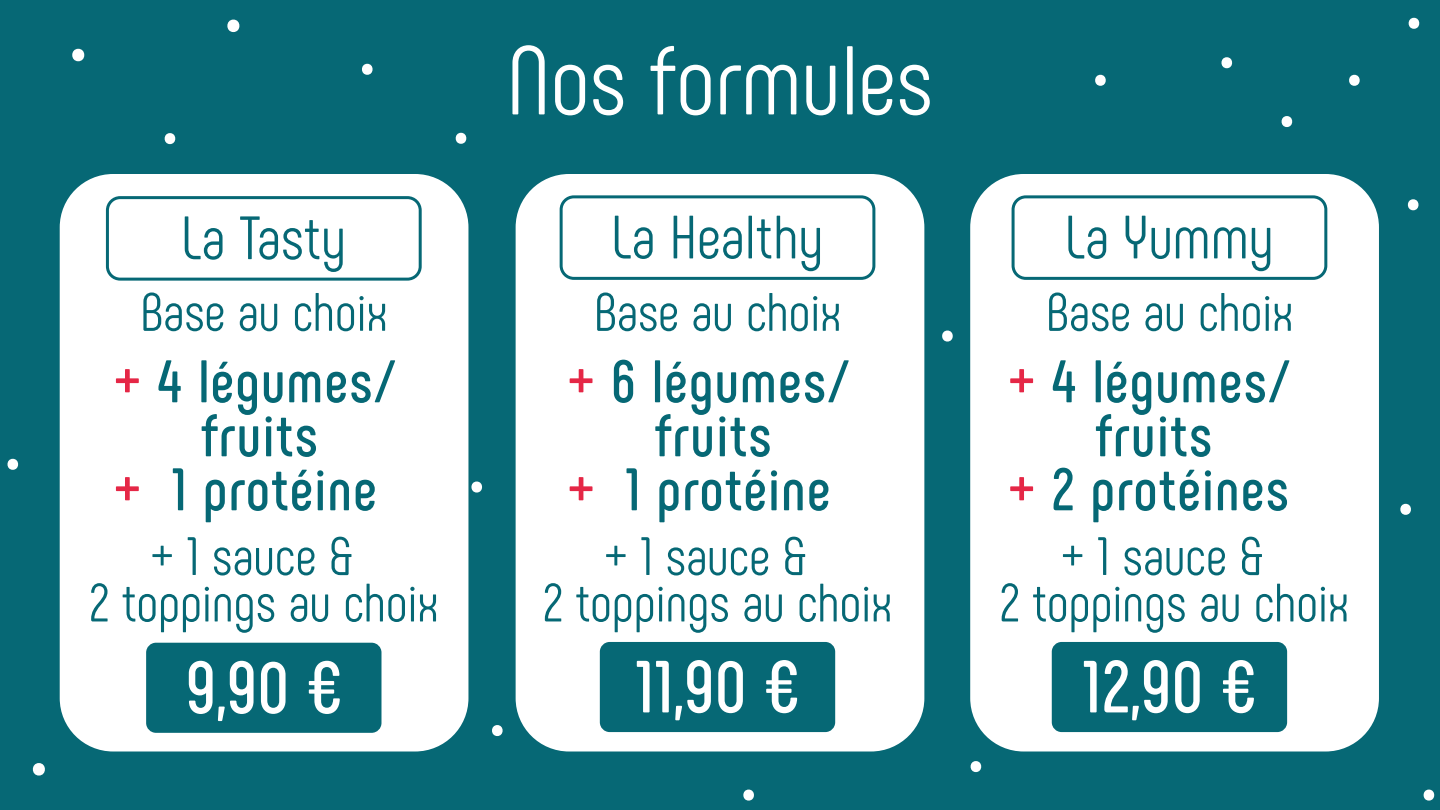
<style>
.page{position:relative;width:1440px;height:810px;background:#066875}
.page>*{position:absolute;margin:0;border:0;box-sizing:border-box;transform-origin:0 0}
.t1{font:97.5px "Phenomena";color:#fff}
.t2{font:700 73.72px "Phenomena";color:#fff}
.t3{font:61.05px "Phenomena";color:#066875}
.t4{font:700 60px/54px "Phenomena";letter-spacing:.025em;color:#066875;text-align:center}
.t5{font:54px/46.5px "Phenomena";color:#066875;text-align:center}
.s1{color:#e52746}
.s2{font-size:72.53px}
</style>
<div class="page">
<div style="left:970px;top:174px;width:409px;height:578px;background:#fff;border-radius:53px"></div>
<div style="left:1012px;top:195px;width:315px;height:85px;border:3px solid #066875;border-radius:13px"></div>
<div style="left:1052px;top:642px;width:235px;height:90px;background:#066875;border-radius:10px"></div>
<div style="left:60px;top:174px;width:408px;height:578px;background:#fff;border-radius:53px"></div>
<div style="left:106px;top:196px;width:316px;height:85px;border:3px solid #066875;border-radius:13px"></div>
<div style="left:146px;top:643px;width:235px;height:90px;background:#066875;border-radius:10px"></div>
<svg style="left:32px;top:763px;width:13px;height:13px"></svg>
<svg style="left:72px;top:49px;width:13px;height:12px"></svg>
<svg style="left:227px;top:20px;width:13px;height:12px"></svg>
<svg style="left:970px;top:761px;width:12px;height:11px"></svg>
<svg style="left:1400px;top:504px;width:11px;height:11px"></svg>
<svg style="left:1423px;top:790px;width:12px;height:11px"></svg>
<svg style="left:743px;top:790px;width:11px;height:11px"></svg>
<svg style="left:1221px;top:57px;width:12px;height:11px"></svg>
<svg style="left:362px;top:64px;width:11px;height:11px"></svg>
<svg style="left:455px;top:133px;width:12px;height:11px"></svg>
<svg style="left:471px;top:482px;width:11px;height:11px"></svg>
<svg style="left:1095px;top:75px;width:11px;height:11px"></svg>
<svg style="left:942px;top:331px;width:11px;height:11px"></svg>
<svg style="left:1408px;top:18px;width:12px;height:11px"></svg>
<svg style="left:1407px;top:199px;width:12px;height:11px"></svg>
<svg style="left:7px;top:459px;width:12px;height:11px"></svg>
<svg style="left:492px;top:725px;width:11px;height:11px"></svg>
<svg style="left:1281px;top:116px;width:12px;height:11px"></svg>
<svg style="left:1349px;top:75px;width:11px;height:11px"></svg>
<svg style="left:164px;top:133px;width:12px;height:11px"></svg>
<div style="left:516px;top:174px;width:408px;height:578px;background:#fff;border-radius:53px"></div>
<div style="left:560px;top:195px;width:315px;height:85px;border:3px solid #066875;border-radius:13px"></div>
<div style="left:600px;top:642px;width:235px;height:90px;background:#066875;border-radius:10px"></div>
<p class="t3" style="left:181px;top:202px;width:167px">La Tasty</p>
<p class="t5" style="left:140px;top:289px;width:249px">Base au choix</p>
<p class="t4" style="left:113px;top:354px;width:284px"><span class="s1">+</span> 4 légumes/ fruits<br><span class="s1">+</span> 1 protéine</p>
<p class="t5" style="left:89px;top:533px;width:351px">+ 1 sauce &amp;<br>2 toppings au choix</p>
<h2 class="t2" style="left:186px;top:643px;width:158px">9,9<span class="s2">O</span> €</h2>
<h1 class="t1" style="left:506px;top:24px;width:429px">Nos formules</h1>
<p class="t3" style="left:611px;top:202px;width:214px">La Healthy</p>
<p class="t3" style="left:1065px;top:202px;width:211px">La Yummy</p>
<p class="t5" style="left:594px;top:289px;width:249px">Base au choix</p>
<p class="t4" style="left:567px;top:354px;width:284px"><span class="s1">+</span> 6 légumes/ fruits<br><span class="s1">+</span> 1 protéine</p>
<p class="t5" style="left:543px;top:533px;width:351px">+ 1 sauce &amp;<br>2 toppings au choix</p>
<p class="t5" style="left:1000px;top:533px;width:351px">+ 1 sauce &amp;<br>2 toppings au choix</p>
<p class="t5" style="left:1046px;top:289px;width:249px">Base au choix</p>
<p class="t4" style="left:1008px;top:354px;width:284px"><span class="s1">+</span> 4 légumes/ fruits<br><span class="s1">+</span> 2 protéines</p>
<h2 class="t2" style="left:636px;top:642px;width:165px">11,9<span class="s2">O</span> €</h2>
<h2 class="t2" style="left:1083px;top:642px;width:175px">12,9<span class="s2">O</span> €</h2>
</div>
